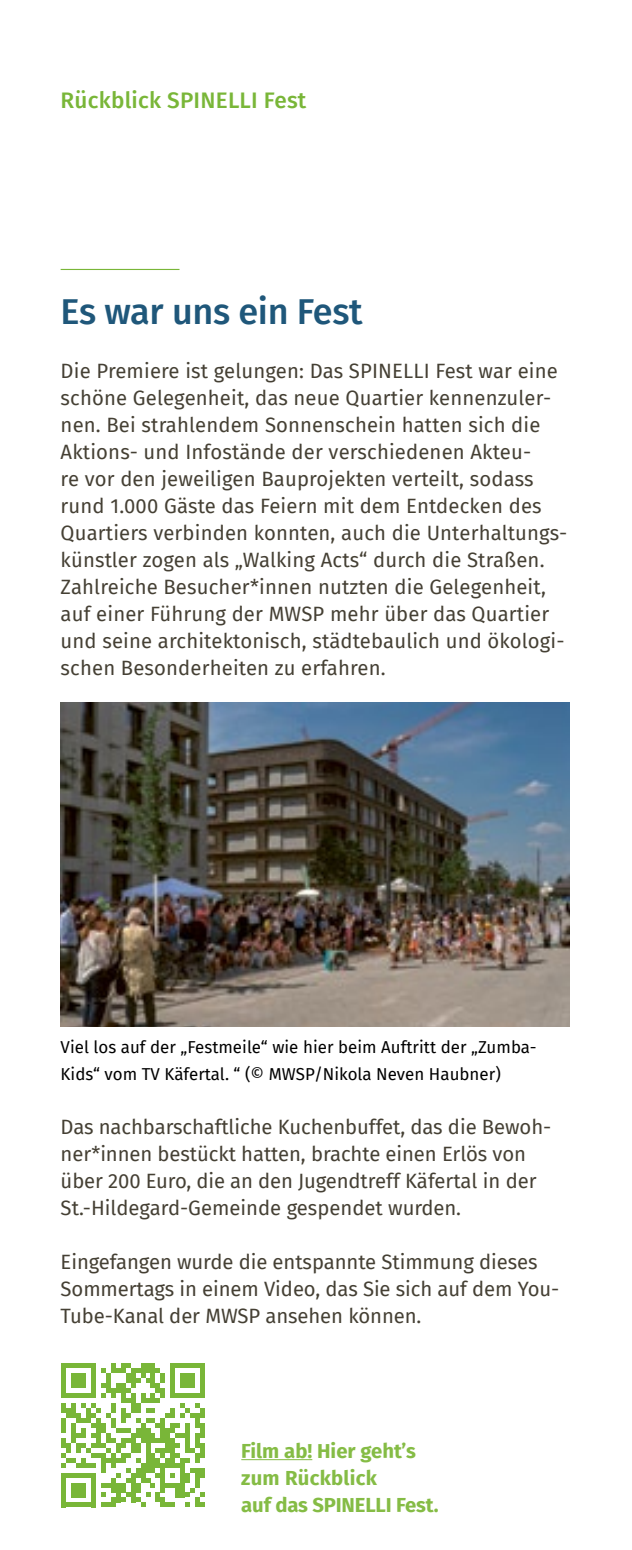
<style>
.page{position:relative;width:632px;height:1550px;background:#fff}
.page>*{position:absolute;margin:0;border:0;box-sizing:border-box;transform-origin:0 0}
.t1{font:500 36px "Fira Sans";letter-spacing:-.01em;color:#1f577a}
.t2{font:500 22.5px "Fira Sans";letter-spacing:.01em;color:#79b638}
.t3{font:20.25px/27px "Fira Sans";letter-spacing:.01em;color:#454034}
.t4{font:700 20.25px/27px "Fira Sans";color:#85bc45}
.t5{font:16.88px/27px "Fira Sans";color:#000}
</style>
<div class="page">
<hr style="left:61px;top:269px;width:118px;height:1px;background:#79b638">
<svg style="left:61px;top:1363px;width:144px;height:144px"></svg>
<hr style="left:241px;top:1459px;width:71px;height:1px;background:#85bc45">
<img style="left:61px;top:702px;width:508px;height:324px">
<p class="t2" style="left:61px;top:84px;width:247px">Rückblick SPINELLI Fest</p>
<h1 class="t1" style="left:61px;top:286px;width:303px">Es war uns ein Fest</h1>
<p class="t3" style="left:61px;top:357px;width:508px">Die Premiere ist gelungen: Das SPINELLI Fest war eine schöne Gelegenheit, das neue Quartier kennenzuler&shy;nen. Bei strahlendem Sonnenschein hatten sich die Aktions- und Infostände der verschiedenen Akteu-<br>re vor den jeweiligen Bauprojekten verteilt, sodass rund 1.000 Gäste das Feiern mit dem Entdecken des Quartiers verbinden konnten, auch die Unterhaltungs&shy;künstler zogen als „Walking Acts“ durch die Straßen.<br>Zahlreiche Besucher*innen nutzten die Gelegenheit, auf einer Führung der MWSP mehr über das Quartier und seine architektonisch, städtebaulich und ökologi&shy;schen Besonderheiten zu erfahren.</p>
<p class="t5" style="left:61px;top:1034px;width:477px">Viel los auf der „Festmeile“ wie hier beim Auftritt der „Zumba-<br>Kids“ vom TV Käfertal. “ (© MWSP/Nikola Neven Haubner)</p>
<p class="t3" style="left:61px;top:1113px;width:492px">Das nachbarschaftliche Kuchenbuffet, das die Bewoh&shy;ner*innen bestückt hatten, brachte einen Erlös von über 200 Euro, die an den Jugendtreff Käfertal in der St.-Hildegard-Gemeinde gespendet wurden.</p>
<p class="t3" style="left:61px;top:1248px;width:500px">Eingefangen wurde die entspannte Stimmung dieses<br>Sommertags in einem Video, das Sie sich auf dem You-<br>Tube-Kanal der MWSP ansehen können.</p>
<p class="t4" style="left:241px;top:1437px;width:199px">Film ab! Hier geht’s zum Rückblick<br>auf das SPINELLI Fest.</p>
</div>
